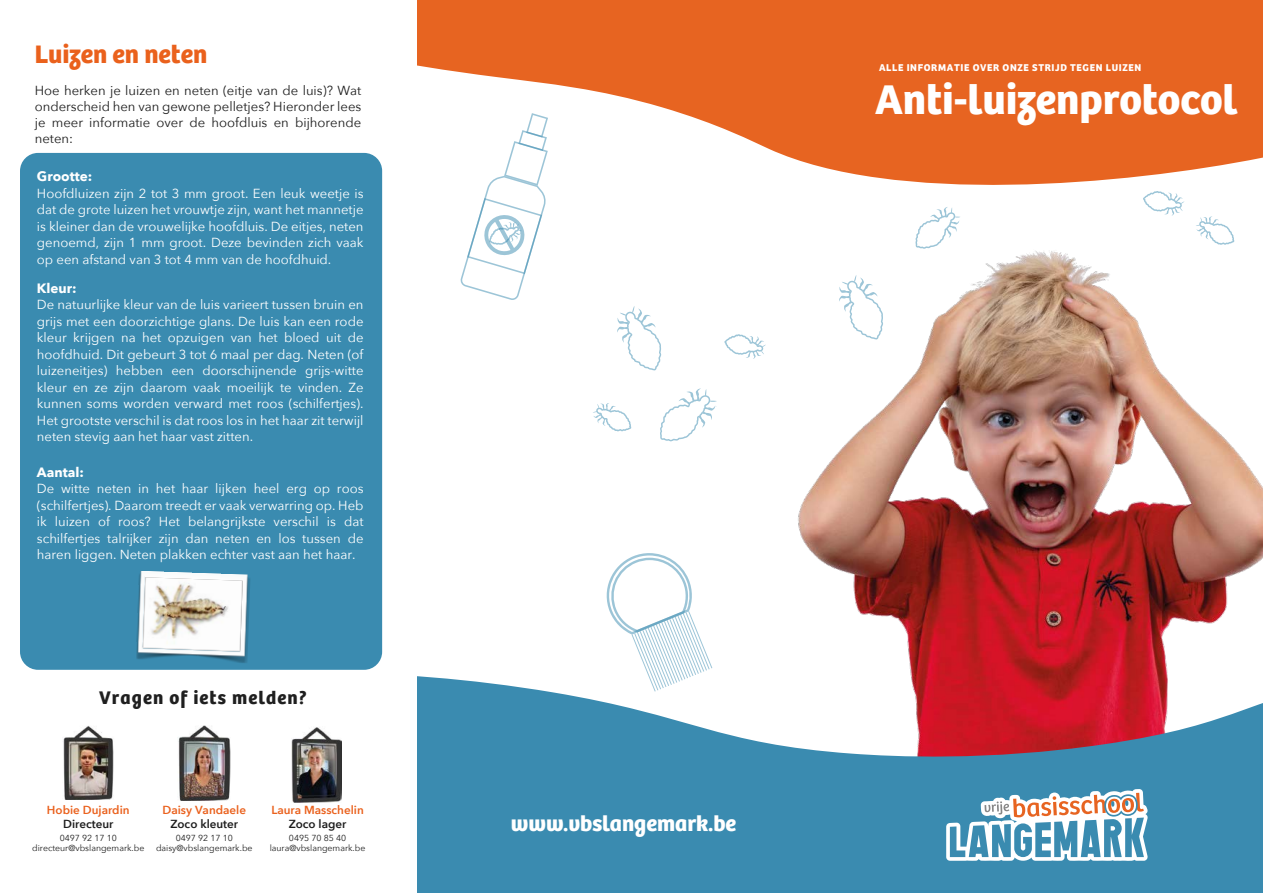
<style>
.page{position:relative;width:1263px;height:893px;background:#fff}
.page>*{position:absolute;margin:0;border:0;box-sizing:border-box;transform-origin:0 0}
.t1{font:700 43.05px "Bree";color:#fff}
.t2{font:700 26.25px "Bree";color:#ea611c}
.t3{font:700 22.65px "Bree";color:#fff}
.t4{font:700 18.9px "Bree";letter-spacing:.06em;color:#1f1f1f}
.t5{font:700 13.5px "Avenir Next";color:#fff}
.t6{font:13.05px/16.5px "Avenir Next";color:#fff;text-align:justify}
.t7{font:13.05px/16px "Avenir Next";color:#1d1d1d;text-align:justify}
.t8{font:600 11.7px "Avenir Next";color:#ea611d}
.t9{font:600 11.7px "Avenir Next";color:#1d1d1d}
.t10{font:700 10.2px "Bree";letter-spacing:.06em;color:#fff}
.t11{font:8.7px/10.2px "Avenir Next";color:#1d1d1d;text-align:center}
</style>
<div class="page">
<div style="left:20px;top:153px;width:362px;height:517px;background:#3a8bb0;border-radius:18px"></div>
<svg style="left:417px;top:13px;width:846px;height:189px;fill:#e76421"></svg>
<div style="left:417px;top:0;width:846px;height:13px;background:#e76421"></div>
<img style="left:798px;top:250px;width:465px;height:372px">
<svg style="left:417px;top:622px;width:846px;height:270px;fill:#3a8bb0"></svg>
<svg style="left:946px;top:789px;width:202px;height:73px"></svg>
<img style="left:63px;top:726px;width:51px;height:73px">
<img style="left:178px;top:726px;width:53px;height:75px">
<img style="left:291px;top:727px;width:51px;height:76px">
<svg style="left:915px;top:207px;width:45px;height:42px"></svg>
<svg style="left:607px;top:553px;width:105px;height:138px"></svg>
<svg style="left:461px;top:113px;width:87px;height:187px"></svg>
<svg style="left:660px;top:388px;width:57px;height:53px"></svg>
<svg style="left:724px;top:334px;width:42px;height:25px"></svg>
<svg style="left:593px;top:403px;width:38px;height:28px"></svg>
<svg style="left:617px;top:306px;width:44px;height:64px"></svg>
<svg style="left:1143px;top:191px;width:41px;height:25px"></svg>
<svg style="left:1196px;top:216px;width:38px;height:29px"></svg>
<svg style="left:839px;top:275px;width:44px;height:64px"></svg>
<img style="left:136px;top:571px;width:114px;height:92px">
<h2 class="t2" style="left:35px;top:39px;width:174px">Luizen en neten</h2>
<p class="t7" style="left:35px;top:82px;width:328px">Hoe herken je luizen en neten (eitje van de luis)? Wat onderscheid hen van gewone pelletjes? Hieronder lees je meer informatie over de hoofdluis en bĳhorende neten:</p>
<p class="t5" style="left:37px;top:165px;width:57px">Grootte:</p>
<p class="t6" style="left:37px;top:184px;width:328px">Hoofdluizen zĳn 2 tot 3 mm groot. Een leuk weetje is dat de grote luizen het vrouwtje zĳn, want het mannetje is kleiner dan de vrouwelĳke hoofdluis. De eitjes, neten genoemd, zĳn 1 mm groot. Deze bevinden zich vaak op een afstand van 3 tot 4 mm van de hoofdhuid.</p>
<p class="t5" style="left:37px;top:276px;width:41px">Kleur:</p>
<p class="t6" style="left:37px;top:296px;width:328px">De natuurlĳke kleur van de luis varieert tussen bruin en grĳs met een doorzichtige glans. De luis kan een rode kleur krĳgen na het opzuigen van het bloed uit de hoofdhuid. Dit gebeurt 3 tot 6 maal per dag. Neten (of luizeneitjes) hebben een doorschĳnende grĳs-witte kleur en ze zĳn daarom vaak moeilĳk te vinden. Ze kunnen soms worden verward met roos (schilfertjes).<br>Het grootste verschil is dat roos los in het haar zit terwĳl neten stevig aan het haar vast zitten.</p>
<p class="t5" style="left:37px;top:460px;width:48px">Aantal:</p>
<p class="t6" style="left:37px;top:480px;width:328px">De witte neten in het haar lĳken heel erg op roos (schilfertjes). Daarom treedt er vaak verwarring op. Heb ik luizen of roos? Het belangrĳkste verschil is dat schilfertjes talrĳker zĳn dan neten en los tussen de haren liggen. Neten plakken echter vast aan het haar.</p>
<h3 class="t4" style="left:99px;top:687px;width:209px">Vragen of iets melden?</h3>
<p class="t8" style="left:47px;top:800px;width:84px">Hobie Dujardin</p>
<p class="t9" style="left:63px;top:813px;width:52px">Directeur</p>
<p class="t11" style="left:32px;top:832px;width:114px">0497 92 17 10 directeur@vbslangemark.be</p>
<p class="t8" style="left:162px;top:800px;width:85px">Daisy Vandaele</p>
<p class="t9" style="left:170px;top:813px;width:69px">Zoco kleuter</p>
<p class="t11" style="left:156px;top:832px;width:98px">0497 92 17 10 daisy@vbslangemark.be</p>
<p class="t8" style="left:271px;top:800px;width:94px">Laura Masschelin</p>
<p class="t9" style="left:289px;top:813px;width:59px">Zoco lager</p>
<p class="t11" style="left:270px;top:832px;width:97px">0495 70 85 40 laura@vbslangemark.be</p>
<p class="t10" style="left:879px;top:62px;width:264px">ALLE INFORMATIE OVER ONZE STRIJD TEGEN LUIZEN</p>
<h1 class="t1" style="left:875px;top:74px;width:364px">Anti-luizenprotocol</h1>
<h3 class="t3" style="left:511px;top:810px;width:227px">www.vbslangemark.be</h3>
</div>
